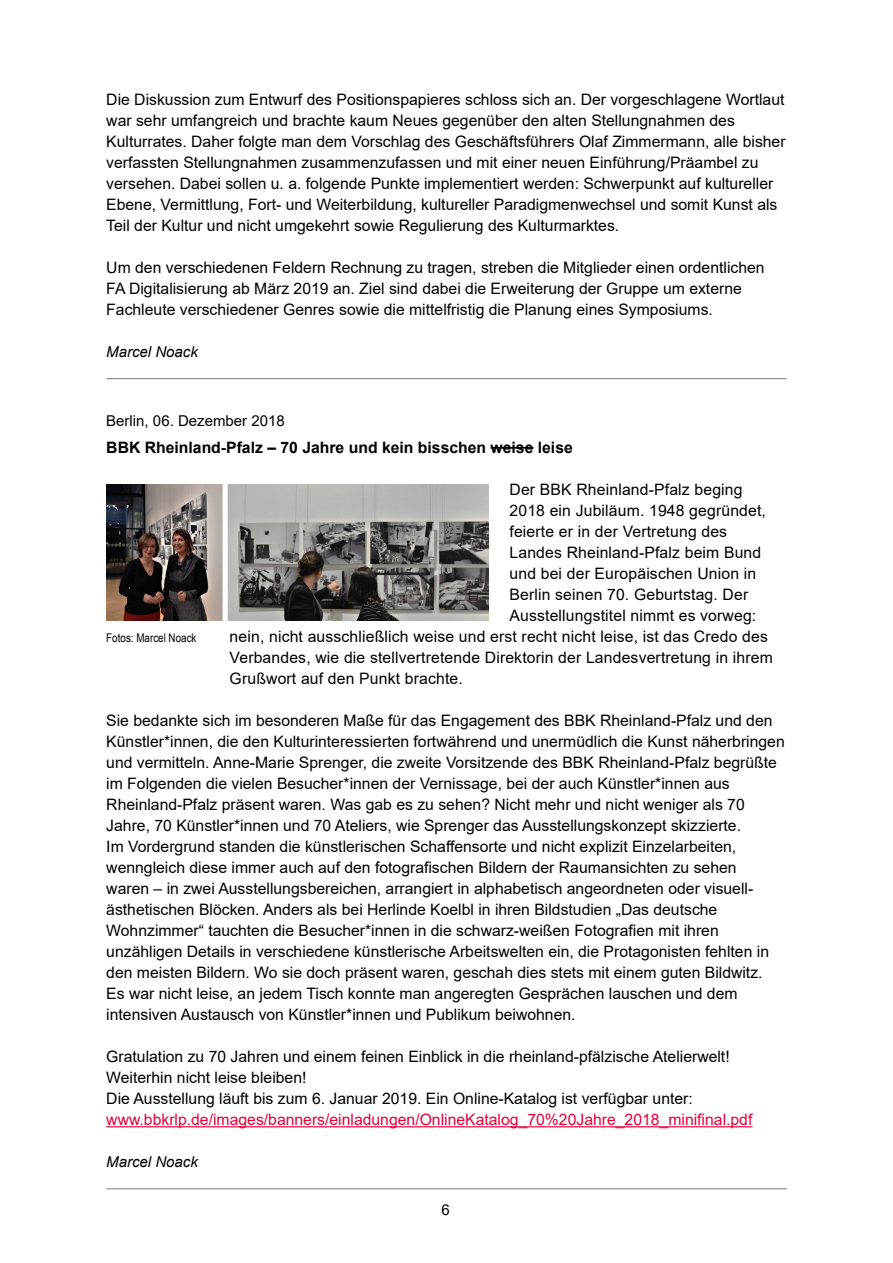
<style>
.page{position:relative;width:893px;height:1263px;background:#fff}
.page>*{position:absolute;margin:0;border:0;box-sizing:border-box;transform-origin:0 0}
.t1{font:15.75px/21px "Arial";color:#000}
.t2{font:15.75px "Arial";color:#e4003b}
.t3{font:700 15.75px "Arial";color:#000}
.t4{font:15px "Arial";color:#000}
.t5{font:italic 15px "Arial";color:#000}
.t6{font:12px "Arial Narrow";color:#000}
</style>
<div class="page">
<hr style="left:106px;top:378px;width:681px;height:1px;background:#7c7b7b">
<hr style="left:106px;top:1126px;width:646px;height:1px;background:#e4003b">
<hr style="left:106px;top:1188px;width:681px;height:1px;background:#7c7b7b">
<hr style="left:491px;top:447px;width:42px;height:2px;background:#000">
<img style="left:106px;top:485px;width:382px;height:136px">
<p class="t1" style="left:106px;top:89px;width:681px">Die Diskussion zum Entwurf des Positionspapieres schloss sich an. Der vorgeschlagene Wortlaut war sehr umfangreich und brachte kaum Neues gegenüber den alten Stellungnahmen des Kulturrates. Daher folgte man dem Vorschlag des Geschäftsführers Olaf Zimmermann, alle bisher verfassten Stellungnahmen zusammenzufassen und mit einer neuen Einführung/Präambel zu versehen. Dabei sollen u. a. folgende Punkte implementiert werden: Schwerpunkt auf kultureller Ebene, Vermittlung, Fort- und Weiterbildung, kultureller Paradigmenwechsel und somit Kunst als Teil der Kultur und nicht umgekehrt sowie Regulierung des Kulturmarktes.</p>
<p class="t1" style="left:106px;top:257px;width:660px">Um den verschiedenen Feldern Rechnung zu tragen, streben die Mitglieder einen ordentlichen<br>FA Digitalisierung ab März 2019 an. Ziel sind dabei die Erweiterung der Gruppe um externe<br>Fachleute verschiedener Genres sowie die mittelfristig die Planung eines Symposiums.</p>
<p class="t5" style="left:106px;top:342px;width:93px">Marcel Noack</p>
<p class="t4" style="left:106px;top:410px;width:180px">Berlin, 06. Dezember 2018</p>
<p class="t3" style="left:106px;top:436px;width:468px">BBK Rheinland-Pfalz – 70 Jahre und kein bisschen weise leise</p>
<p class="t1" style="left:509px;top:479px;width:235px">Der BBK Rheinland-Pfalz beging</p>
<p class="t1" style="left:509px;top:500px;width:258px">2018 ein Jubiläum. 1948 gegründet,</p>
<p class="t1" style="left:509px;top:521px;width:219px">feierte er in der Vertretung des</p>
<p class="t1" style="left:509px;top:542px;width:253px">Landes Rheinland-Pfalz beim Bund</p>
<p class="t1" style="left:509px;top:563px;width:248px">und bei der Europäischen Union in</p>
<p class="t1" style="left:509px;top:584px;width:240px">Berlin seinen 70. Geburtstag. Der</p>
<p class="t1" style="left:509px;top:605px;width:248px">Ausstellungstitel nimmt es vorweg:</p>
<p class="t1" style="left:230px;top:626px;width:540px">nein, nicht ausschließlich weise und erst recht nicht leise, ist das Credo des</p>
<p class="t1" style="left:230px;top:647px;width:545px">Verbandes, wie die stellvertretende Direktorin der Landesvertretung in ihrem</p>
<p class="t1" style="left:230px;top:668px;width:235px">Grußwort auf den Punkt brachte.</p>
<p class="t1" style="left:106px;top:710px;width:680px">Sie bedankte sich im besonderen Maße für das Engagement des BBK Rheinland-Pfalz und den Künstler*innen, die den Kulturinteressierten fortwährend und unermüdlich die Kunst näherbringen und vermitteln. Anne-Marie Sprenger, die zweite Vorsitzende des BBK Rheinland-Pfalz begrüßte im Folgenden die vielen Besucher*innen der Vernissage, bei der auch Künstler*innen aus Rheinland-Pfalz präsent waren. Was gab es zu sehen? Nicht mehr und nicht weniger als 70<br>Jahre, 70 Künstler*innen und 70 Ateliers, wie Sprenger das Ausstellungskonzept skizzierte.<br>Im Vordergrund standen die künstlerischen Schaffensorte und nicht explizit Einzelarbeiten, wenngleich diese immer auch auf den fotografischen Bildern der Raumansichten zu sehen<br>waren – in zwei Ausstellungsbereichen, arrangiert in alphabetisch angeordneten oder visuell&shy;ästhetischen Blöcken. Anders als bei Herlinde Koelbl in ihren Bildstudien „Das deutsche Wohnzimmer“ tauchten die Besucher*innen in die schwarz-weißen Fotografien mit ihren unzähligen Details in verschiedene künstlerische Arbeitswelten ein, die Protagonisten fehlten in den meisten Bildern. Wo sie doch präsent waren, geschah dies stets mit einem guten Bildwitz.<br>Es war nicht leise, an jedem Tisch konnte man angeregten Gesprächen lauschen und dem intensiven Austausch von Künstler*innen und Publikum beiwohnen.</p>
<p class="t1" style="left:106px;top:1046px;width:625px">Gratulation zu 70 Jahren und einem feinen Einblick in die rheinland-pfälzische Atelierwelt!<br>Weiterhin nicht leise bleiben!<br>Die Ausstellung läuft bis zum 6. Januar 2019. Ein Online-Katalog ist verfügbar unter:</p>
<p class="t2" style="left:106px;top:1109px;width:648px">www.bbkrlp.de/images/banners/einladungen/OnlineKatalog_70%20Jahre_2018_minifinal.pdf</p>
<p class="t5" style="left:106px;top:1152px;width:93px">Marcel Noack</p>
<p class="t6" style="left:106px;top:629px;width:92px">Fotos: Marcel Noack</p>
<p class="t4" style="left:442px;top:1200px;width:10px">6</p>
</div>
